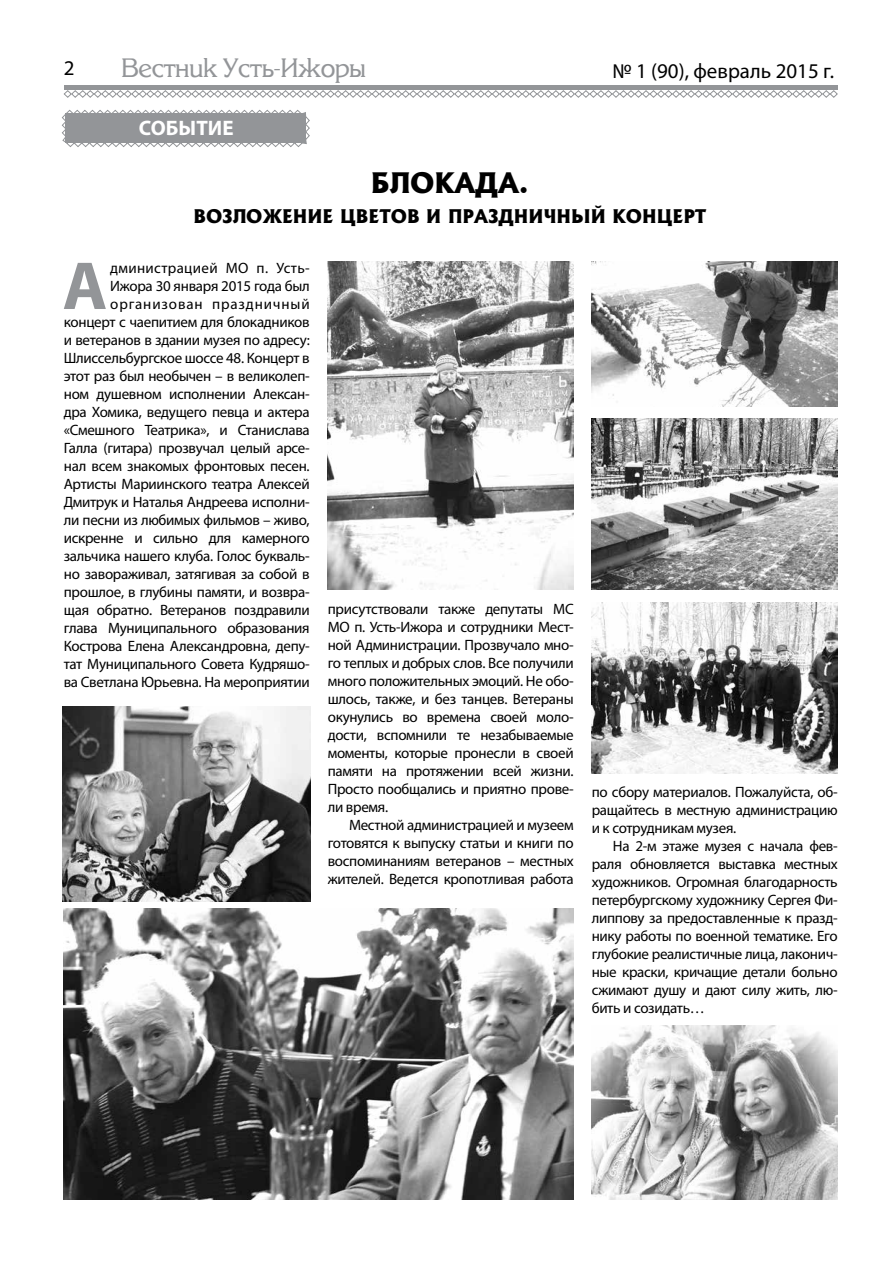
<style>
.page{position:relative;width:893px;height:1263px;background:#fff}
.page>*{position:absolute;margin:0;border:0;box-sizing:border-box;transform-origin:0 0}
.t1{font:700 68.4px "Myriad Pro";color:#939598}
.t2{font:27px "Karelia";color:#939598}
.t3{font:800 27px "Albertus";color:#000}
.t4{font:21px "Myriad Pro";color:#000}
.t5{font:700 21px "Myriad Pro";color:#fff}
.t6{font:800 18px "Albertus";color:#000}
.t7{font:15px/18px "Myriad Pro";letter-spacing:-.02em;color:#000;text-align:justify}
</style>
<div class="page">
<hr style="left:64px;top:85px;width:774px;height:4px;background:#939598">
<svg style="left:63px;top:90px;width:775px;height:8px"></svg>
<svg style="left:61px;top:109px;width:249px;height:38px;background:#a5a6a9"></svg>
<img style="left:592px;top:262px;width:246px;height:144px">
<img style="left:592px;top:419px;width:246px;height:171px">
<img style="left:328px;top:262px;width:245px;height:328px">
<img style="left:63px;top:706px;width:247px;height:195px">
<img style="left:64px;top:909px;width:510px;height:290px">
<img style="left:592px;top:1026px;width:246px;height:173px">
<img style="left:592px;top:602px;width:246px;height:171px">
<h2 class="t2" style="left:122px;top:53px;width:246px">Вестник Усть-Ижоры</h2>
<h3 class="t5" style="left:139px;top:115px;width:96px">СОБЫТИЕ</h3>
<h3 class="t4" style="left:64px;top:55px;width:12px">2</h3>
<h3 class="t4" style="left:612px;top:58px;width:223px">№ 1 (90), февраль 2015 г.</h3>
<h2 class="t3" style="left:371px;top:166px;width:160px">БЛОКАДА.</h2>
<p class="t6" style="left:193px;top:205px;width:514px">ВОЗЛОЖЕНИЕ ЦВЕТОВ И ПРАЗДНИЧНЫЙ КОНЦЕРТ</p>
<p class="t7" style="left:64px;top:259px;width:247px;text-align:right">дминистрацией МО п. Усть-<br>Ижора 30 января 2015 года был организован праздничный концерт с чаепитием для блокадников и ветеранов в здании музея по адресу:<br>Шлиссельбургское шоссе 48. Концерт в этот раз был необычен – в великолеп&shy;ном душевном исполнении Алексан&shy;дра Хомика, ведущего певца и актера «Смешного Театрика», и Станислава Галла (гитара) прозвучал целый арсе&shy;нал всем знакомых фронтовых песен.<br>Артисты Мариинского театра Алексей Дмитрук и Наталья Андреева исполни&shy;ли песни из любимых фильмов – живо, искренне и сильно для камерного зальчика нашего клуба. Голос букваль&shy;но завораживал, затягивая за собой в прошлое, в глубины памяти, и возвра&shy;щая обратно. Ветеранов поздравили глава Муниципального образования Кострова Елена Александровна, депу&shy;тат Муниципального Совета Кудряшо&shy;ва Светлана Юрьевна. На мероприятии</p>
<h1 class="t1" style="left:63px;top:241px;width:46px">А</h1>
<p class="t7" style="left:328px;top:599px;width:247px">присутствовали также депутаты МС МО п. Усть-Ижора и сотрудники Мест&shy;ной Администрации. Прозвучало мно&shy;го теплых и добрых слов. Все получили много положительных эмоций. Не обо&shy;шлось, также, и без танцев. Ветераны окунулись во времена своей моло&shy;дости, вспомнили те незабываемые моменты, которые пронесли в своей памяти на протяжении всей жизни.<br>Просто пообщались и приятно прове&shy;ли время.</p>
<p class="t7" style="left:328px;top:815px;width:247px;text-indent:21px">Местной администрацией и музеем готовятся к выпуску статьи и книги по воспоминаниям ветеранов – местных жителей. Ведется кропотливая работа</p>
<p class="t7" style="left:592px;top:783px;width:247px">по сбору материалов. Пожалуйста, об&shy;ращайтесь в местную администрацию и к сотрудникам музея.</p>
<p class="t7" style="left:592px;top:837px;width:247px;text-indent:21px">На 2-м этаже музея с начала фев&shy;раля обновляется выставка местных художников. Огромная благодарность петербургскому художнику Сергея Фи&shy;липпову за предоставленные к празд&shy;нику работы по военной тематике. Его глубокие реалистичные лица, лаконич&shy;ные краски, кричащие детали больно сжимают душу и дают силу жить, лю&shy;бить и созидать…</p>
</div>
